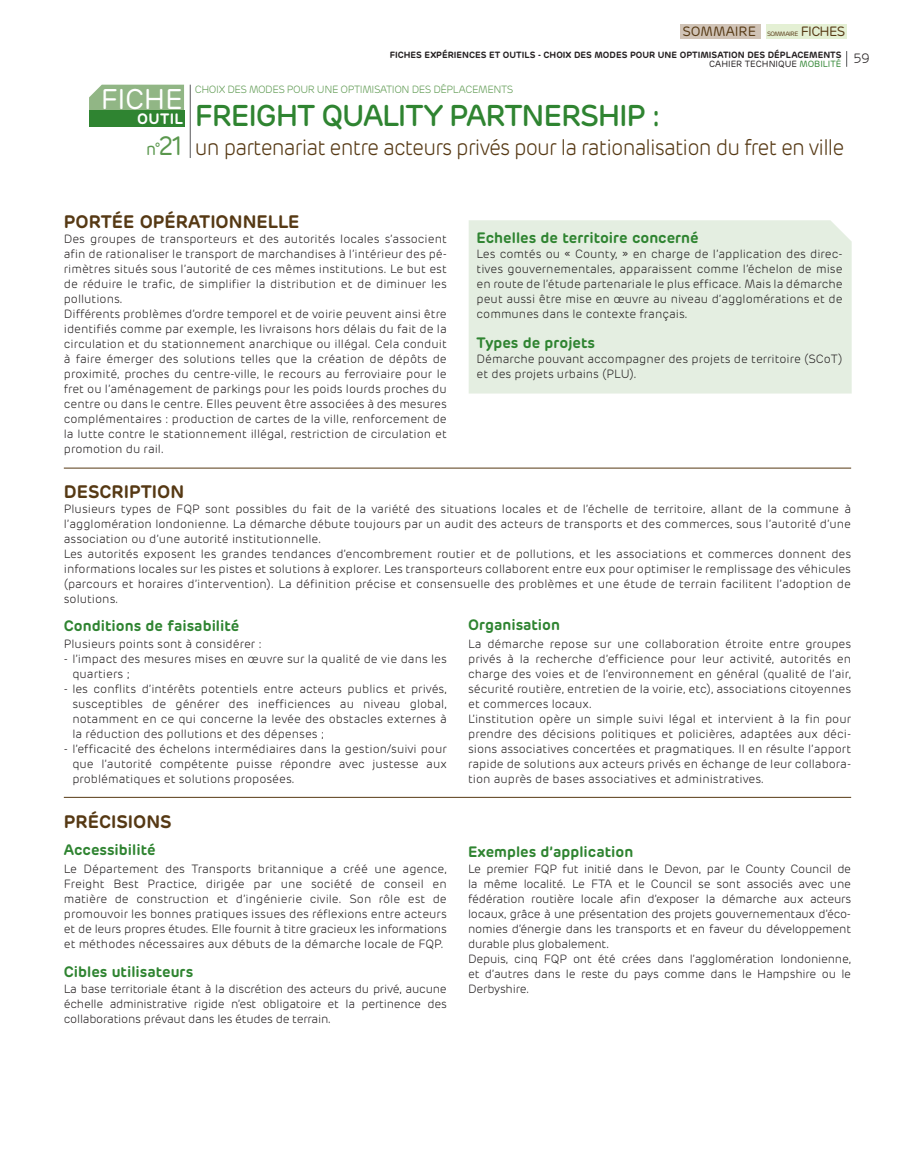
<style>
.page{position:relative;width:915px;height:1170px;background:#fff}
.page>*{position:absolute;margin:0;border:0;box-sizing:border-box;transform-origin:0 0}
.t1{font:500 30px "Rubrik";letter-spacing:-.04em;color:#2f8431}
.t2{font:28.5px "Rubrik";letter-spacing:-.01em;color:#fff}
.t3{font:300 22.5px "Rubrik";letter-spacing:-.04em;color:#563914;scale:.93 1}
.t4{font:600 18px "Rubrik";color:#563914}
.t5{font:17.55px "Rubrik";color:#5a974d;scale:.94 1}
.t6{font:600 15px "Rubrik";color:#2f8431}
.t7{font:600 15px "Rubrik";letter-spacing:.02em;color:#fff}
.t8{font:13.5px "Rubrik";letter-spacing:-.01em;color:#563914}
.t9{font:300 13.5px "Rubrik";color:#231f20}
.t10{font:300 12px/15px "Rubrik";color:#231f20}
.t11{font:300 12px/15px "Rubrik";letter-spacing:-.02em;color:#231f20}
.t12{font:300 10.5px "Rubrik";letter-spacing:-.04em;color:#5a974d}
.t13{font:600 9px/9px "Rubrik";color:#231f20;text-align:right}
.s1{font-size:26.55px}
.s2{font-size:6.3px}
.s3{font-weight:400}
.s4{font-weight:400;color:#2f8431}
</style>
<div class="page">
<svg style="left:846px;top:51px;width:1px;height:16px"></svg>
<div style="left:469px;top:220px;width:382px;height:173px;background:#e4eee1"></div>
<hr style="left:64px;top:797px;width:786px;height:1px;background:#563914">
<div style="left:89px;top:85px;width:95px;height:25px;background:#91b685"></div>
<hr style="left:190px;top:85px;width:1px;height:73px;background:#57585a">
<div style="left:89px;top:110px;width:95px;height:16px;background:#2f8431"></div>
<hr style="left:64px;top:468px;width:786px;height:1px;background:#563914">
<div style="left:679px;top:24px;width:81px;height:15px;background:#d0c3b6"></div>
<div style="left:765px;top:24px;width:81px;height:15px;background:#e4f0d4"></div>
<h2 class="t2" style="left:101px;top:82px;width:84px">FICHE</h2>
<p class="t7" style="left:137px;top:109px;width:47px">OUTIL</p>
<h3 class="t5" style="left:146px;top:139px;width:41px">n°<span class="s1">21</span></h3>
<p class="t8" style="left:682px;top:23px;width:164px">SOMMAIRE <span class="s2">SOMMAIRE</span> FICHES</p>
<p class="t13" style="left:389px;top:50px;width:453px">FICHES EXPÉRIENCES ET OUTILS - CHOIX DES MODES POUR UNE OPTIMISATION DES DÉPLACEMENTS<br><span class="s3">CAHIER TECHNIQUE</span> <span class="s4">MOBILITÉ</span></p>
<p class="t12" style="left:195px;top:83px;width:320px">CHOIX DES MODES POUR UNE OPTIMISATION DES DÉPLACEMENTS</p>
<h1 class="t1" style="left:195px;top:97px;width:466px">FREIGHT QUALITY PARTNERSHIP :</h1>
<h3 class="t3" style="left:195px;top:134px;width:699px">un partenariat entre acteurs privés pour la rationalisation du fret en ville</h3>
<p class="t9" style="left:853px;top:51px;width:18px">59</p>
<h3 class="t4" style="left:64px;top:210px;width:237px">PORTÉE OPÉRATIONNELLE</h3>
<p class="t10" style="left:64px;top:231px;width:384px">Des groupes de transporteurs et des autorités locales s’associent afin de rationaliser le transport de marchandises à l’intérieur des pé&shy;rimètres situés sous l’autorité de ces mêmes institutions. Le but est de réduire le trafic, de simplifier la distribution et de diminuer les pollutions.<br>Différents problèmes d’ordre temporel et de voirie peuvent ainsi être identifiés comme par exemple, les livraisons hors délais du fait de la circulation et du stationnement anarchique ou illégal. Cela conduit à faire émerger des solutions telles que la création de dépôts de proximité, proches du centre-ville, le recours au ferroviaire pour le fret ou l’aménagement de parkings pour les poids lourds proches du centre ou dans le centre. Elles peuvent être associées à des mesures complémentaires : production de cartes de la ville, renforcement de la lutte contre le stationnement illégal, restriction de circulation et promotion du rail.</p>
<p class="t6" style="left:476px;top:228px;width:223px">Echelles de territoire concerné</p>
<p class="t10" style="left:476px;top:246px;width:367px;text-align:justify">Les comtés ou « County, » en charge de l’application des direc&shy;tives gouvernementales, apparaissent comme l’échelon de mise en route de l’étude partenariale le plus efficace. Mais la démarche peut aussi être mise en œuvre au niveau d’agglomérations et de communes dans le contexte français.</p>
<p class="t6" style="left:476px;top:333px;width:120px">Types de projets</p>
<p class="t10" style="left:476px;top:351px;width:367px">Démarche pouvant accompagner des projets de territoire (SCoT) et des projets urbains (PLU).</p>
<h3 class="t4" style="left:64px;top:480px;width:122px">DESCRIPTION</h3>
<p class="t10" style="left:64px;top:501px;width:788px">Plusieurs types de FQP sont possibles du fait de la variété des situations locales et de l’échelle de territoire, allant de la commune à l’agglomération londonienne. La démarche débute toujours par un audit des acteurs de transports et des commerces, sous l’autorité d’une association ou d’une autorité institutionnelle.<br>Les autorités exposent les grandes tendances d’encombrement routier et de pollutions, et les associations et commerces donnent des informations locales sur les pistes et solutions à explorer. Les transporteurs collaborent entre eux pour optimiser le remplissage des véhicules (parcours et horaires d’intervention). La définition précise et consensuelle des problèmes et une étude de terrain facilitent l’adoption de solutions.</p>
<p class="t6" style="left:64px;top:616px;width:177px">Conditions de faisabilité</p>
<p class="t10" style="left:64px;top:636px;width:199px">Plusieurs points sont à considérer :</p>
<p class="t10" style="left:72px;top:651px;width:376px;text-indent:-9px">- l’impact des mesures mises en œuvre sur la qualité de vie dans les quartiers ;</p>
<p class="t10" style="left:72px;top:681px;width:376px;text-align:justify;text-indent:-9px">- les conflits d’intérêts potentiels entre acteurs publics et privés, susceptibles de générer des inefficiences au niveau global, notamment en ce qui concerne la levée des obstacles externes à la réduction des pollutions et des dépenses ;</p>
<p class="t10" style="left:72px;top:741px;width:376px;text-align:justify;text-indent:-9px">- l’efficacité des échelons intermédiaires dans la gestion/suivi pour que l’autorité compétente puisse répondre avec justesse aux problématiques et solutions proposées.</p>
<p class="t6" style="left:468px;top:615px;width:93px">Organisation</p>
<p class="t10" style="left:468px;top:636px;width:384px">La démarche repose sur une collaboration étroite entre groupes privés à la recherche d’efficience pour leur activité, autorités en charge des voies et de l’environnement en général (qualité de l’air, sécurité routière, entretien de la voirie, etc), associations citoyennes et commerces locaux.<br>L’institution opère un simple suivi légal et intervient à la fin pour prendre des décisions politiques et policières, adaptées aux déci&shy;sions associatives concertées et pragmatiques. Il en résulte l’apport rapide de solutions aux acteurs privés en échange de leur collabora&shy;tion auprès de bases associatives et administratives.</p>
<h3 class="t4" style="left:64px;top:810px;width:109px">PRÉCISIONS</h3>
<p class="t6" style="left:64px;top:840px;width:93px">Accessibilité</p>
<p class="t10" style="left:64px;top:861px;width:384px;text-align:justify">Le Département des Transports britannique a créé une agence, Freight Best Practice, dirigée par une société de conseil en matière de construction et d’ingénierie civile. Son rôle est de promouvoir les bonnes pratiques issues des réflexions entre acteurs et de leurs propres études. Elle fournit à titre gracieux les informations et méthodes nécessaires aux débuts de la démarche locale de FQP.</p>
<p class="t6" style="left:64px;top:961px;width:131px">Cibles utilisateurs</p>
<p class="t10" style="left:64px;top:981px;width:384px;text-align:justify">La base territoriale étant à la discrétion des acteurs du privé, aucune échelle administrative rigide n’est obligatoire et la pertinence des collaborations prévaut dans les études de terrain.</p>
<p class="t6" style="left:468px;top:841px;width:167px">Exemples d’application</p>
<p class="t11" style="left:468px;top:861px;width:384px">Le premier FQP fut initié dans le Devon, par le County Council de la même localité. Le FTA et le Council se sont associés avec une fédération routière locale afin d’exposer la démarche aux acteurs locaux, grâce à une présentation des projets gouvernementaux d’éco&shy;nomies d’énergie dans les transports et en faveur du développement durable plus globalement.<br>Depuis, cinq FQP ont été crées dans l’agglomération londonienne, et d’autres dans le reste du pays comme dans le Hampshire ou le Derbyshire.</p>
</div>
